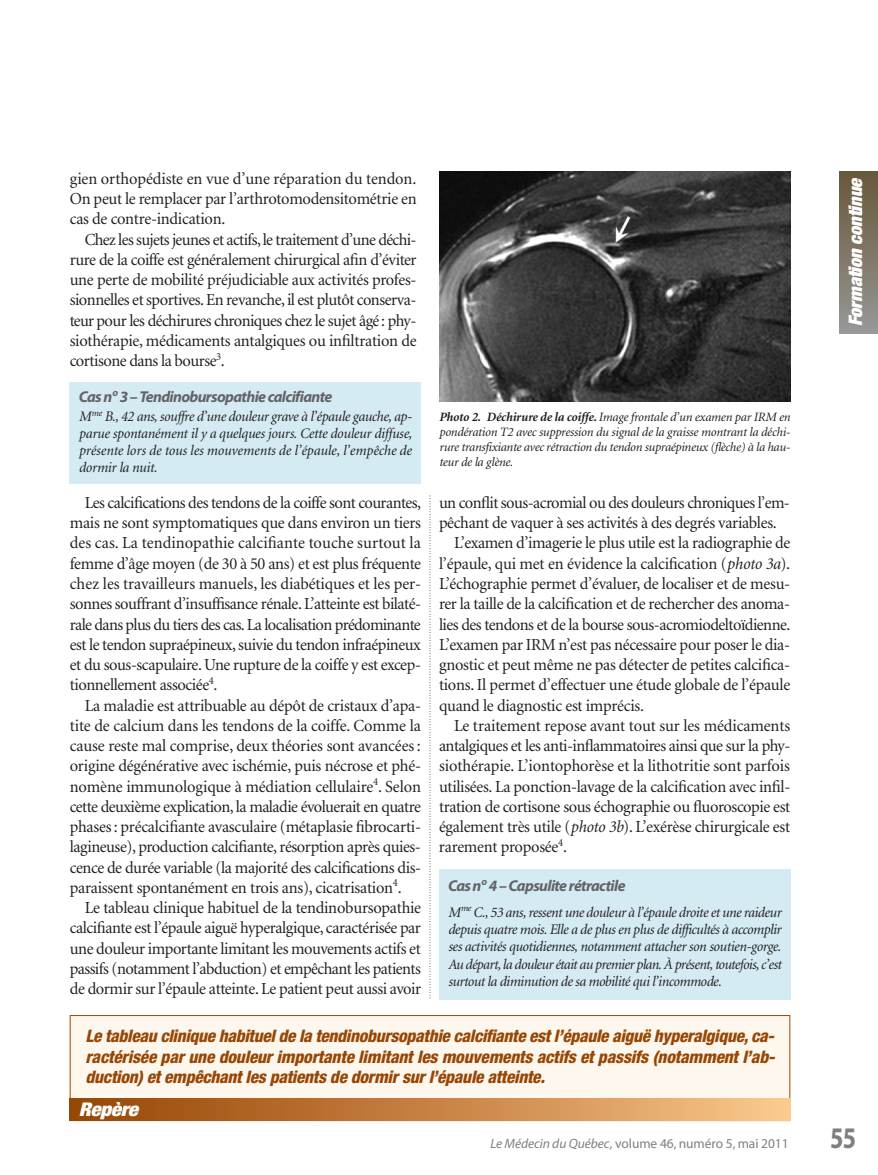
<style>
.page{position:relative;width:878px;height:1175px;background:#fff}
.page>*{position:absolute;margin:0;border:0;box-sizing:border-box;transform-origin:0 0}
.t1{font:700 30px "Myriad Pro";color:#7d7f81;scale:.8 1}
.t2{font:italic 900 condensed 18.9px "Helvetica Neue";letter-spacing:-.015em;color:#fff;scale:1.11 1}
.t3{font:italic 900 expanded 18.75px "Helvetica Neue";color:#fff}
.t4{font:italic 800 condensed 17.25px/20.2px "Helvetica Neue";letter-spacing:-.015em;color:#974705;text-align:justify}
.t5{font:16.8px/20.2px "Minion";letter-spacing:-.02em;color:#231f20;text-align:justify}
.t6{font:italic 700 15.75px "Myriad Pro";letter-spacing:-.04em;color:#636366}
.t7{font:italic 14.7px/17.2px "Minion";letter-spacing:-.02em;color:#231f20;text-align:justify}
.t8{font:13.5px "Myriad Pro";letter-spacing:-.005em;color:#7d7f81}
.t9{font:italic 12.75px/15px "Minion";letter-spacing:-.02em;color:#231f20;text-align:justify}
.s1{font-weight:700}
.s2{font-style:italic}
</style>
<div class="page">
<div style="left:439px;top:868px;width:351px;height:131px;background:#d4ebf3"></div>
<div style="left:70px;top:382px;width:351px;height:102px;background:#d4ebf3"></div>
<div style="left:839px;top:172px;width:39px;height:162px;background:linear-gradient(to bottom,#68583a,#969797)"></div>
<svg style="left:429px;top:496px;width:1px;height:503px"></svg>
<div style="left:70px;top:1016px;width:719px;height:104px;background:#fef7ed"></div>
<div style="left:70px;top:1015px;width:720px;height:105px;border:1px solid #974705"></div>
<div style="left:70px;top:1098px;width:720px;height:22px;background:linear-gradient(to right,#954302,#fac68a)"></div>
<img style="left:439px;top:172px;width:351px;height:229px">
<p class="t5" style="left:70px;top:170px;width:348px">gien orthopédiste en vue d’une réparation du tendon.<br>On peut le remplacer par l’arthrotomodensitométrie en cas de contre-indication.</p>
<p class="t5" style="left:70px;top:230px;width:348px;text-indent:15px">Chez les sujets jeunes et actifs, le traitement d’une déchi&shy;rure de la coiffe est généralement chirurgical afin d’éviter une perte de mobilité préjudiciable aux activités profes&shy;sionnelles et sportives. En revanche, il est plutôt conserva&shy;teur pour les déchirures chroniques chez le sujet âgé : phy&shy;siothérapie, médicaments antal gi ques ou infiltration de cortisone dans la bourse<sup>3</sup>.</p>
<p class="t6" style="left:79px;top:391px;width:255px">Cas n<sup>o</sup> 3 – Tendinobursopathie calcifiante</p>
<p class="t7" style="left:79px;top:409px;width:335px">M<sup>me</sup> B., 42 ans, souffre d’une douleur grave à l’épaule gauche, ap&shy;parue spontanément il y a quelques jours. Cette douleur diffuse, présente lors de tous les mouvements de l’épaule, l’empêche de dormir la nuit.</p>
<p class="t5" style="left:70px;top:494px;width:353px;text-indent:15px">Les calcifications des tendons de la coiffe sont courantes, mais ne sont symptomatiques que dans environ un tiers des cas. La tendinopathie calcifiante touche surtout la femme d’âge moyen (de 30 à 50 ans) et est plus fréquente chez les travailleurs manuels, les diabétiques et les per&shy;sonnes souffrant d’insuffisance rénale. L’atteinte est bilaté&shy;rale dans plus du tiers des cas. La localisation prédominante est le tendon supraépineux, suivie du tendon infraépineux et du sous-scapulaire. Une rupture de la coiffe y est excep&shy;tionnellement associée<sup>4</sup>.</p>
<p class="t5" style="left:70px;top:696px;width:353px;text-indent:15px">La maladie est attribuable au dépôt de cristaux d’apa&shy;tite de calcium dans les tendons de la coiffe. Comme la cause reste mal comprise, deux théories sont avancées : origine dégénérative avec ischémie, puis nécrose et phé&shy;nomène immunologique à médiation cellulaire<sup>4</sup>. Selon cette deuxième explication, la maladie évoluerait en quatre phases : précalcifiante avasculaire (métaplasie fibrocarti&shy;lagineuse), production calcifiante, résorption après quies&shy;cence de durée variable (la majorité des calcifications dis&shy;paraissent spontanément en trois ans), cicatrisation<sup>4</sup>.</p>
<p class="t5" style="left:70px;top:899px;width:353px;text-indent:15px">Le tableau clinique habituel de la tendinobursopathie calcifiante est l’épaule aiguë hyperalgique, caractérisée par une douleur importante limitant les mouvements actifs et passifs (notamment l’abduction) et empêchant les patients de dormir sur l’épaule atteinte. Le patient peut aussi avoir</p>
<p class="t9" style="left:439px;top:410px;width:353px"><span class="s1">Photo 2. Déchirure de la coiffe.</span> Image frontale d’un examen par IRM en pondération T2 avec suppression du signal de la graisse montrant la déchi&shy;rure transfixiante avec rétraction du tendon supraépineux (flèche) à la hau&shy;teur de la glène.</p>
<p class="t5" style="left:439px;top:494px;width:352px">un conflit sous-acromial ou des douleurs chroniques l’em-</p>
<p class="t5" style="left:439px;top:514px;width:339px">pêchant de vaquer à ses activités à des degrés variables.</p>
<p class="t5" style="left:454px;top:534px;width:338px">L’examen d’imagerie le plus utile est la radiographie de</p>
<p class="t5" style="left:439px;top:554px;width:352px">l’épaule, qui met en évidence la calcification (<span class="s2">photo 3a</span>).</p>
<p class="t5" style="left:439px;top:575px;width:353px">L’écho graphie permet d’évaluer, de localiser et de mesu-</p>
<p class="t5" style="left:439px;top:595px;width:352px">rer la taille de la calcification et de rechercher des anoma-</p>
<p class="t5" style="left:439px;top:615px;width:353px">lies des tendons et de la bourse sous-acromiodeltoïdienne.</p>
<p class="t5" style="left:439px;top:635px;width:352px">L’examen par IRM n’est pas nécessaire pour poser le dia-</p>
<p class="t5" style="left:439px;top:656px;width:352px">gnostic et peut même ne pas détecter de petites calcifica-</p>
<p class="t5" style="left:439px;top:676px;width:353px">tions. Il permet d’effectuer une étude globale de l’épaule</p>
<p class="t5" style="left:439px;top:696px;width:207px">quand le diagnostic est imprécis.</p>
<p class="t5" style="left:454px;top:716px;width:338px">Le traitement repose avant tout sur les médicaments</p>
<p class="t5" style="left:439px;top:737px;width:353px">antalgiques et les anti-inflammatoires ainsi que sur la phy-</p>
<p class="t5" style="left:439px;top:757px;width:352px">siothérapie. L’iontophorèse et la lithotritie sont parfois</p>
<p class="t5" style="left:439px;top:777px;width:353px">utilisées. La ponction-lavage de la calcification avec infil-</p>
<p class="t5" style="left:439px;top:797px;width:353px">tration de cortisone sous échographie ou fluoroscopie est</p>
<p class="t5" style="left:439px;top:818px;width:353px">également très utile (<span class="s2">photo 3b</span>). L’exé rèse chirurgicale est</p>
<p class="t5" style="left:439px;top:838px;width:129px">rarement proposée<sup>4</sup>.</p>
<p class="t6" style="left:448px;top:879px;width:179px">Cas n<sup>o</sup> 4 – Capsulite rétractile</p>
<p class="t7" style="left:448px;top:904px;width:335px">M<sup>me</sup> C., 53 ans, ressent une douleur à l’épaule droite et une raideur depuis quatre mois. Elle a de plus en plus de difficultés à accomplir ses activités quotidiennes, notamment attacher son soutien-gorge.<br>Au départ, la douleur était au premier plan. À présent, toutefois, c’est surtout la diminution de sa mobilité qui l’incommode.</p>
<p class="t4" style="left:86px;top:1027px;width:688px">Le tableau clinique habituel de la tendinobursopathie calcifiante est l’épaule aiguë hyperalgique, ca&shy;ractérisée par une douleur importante limitant les mouvements actifs et passifs (notamment l’ab&shy;duction) et empêchant les patients de dormir sur l’épaule atteinte.</p>
<p class="t2" style="left:79px;top:1102px;width:55px">Repère</p>
<p class="t8" style="left:490px;top:1138px;width:299px"><span class="s2">Le Médecin du Québec,</span> volume 46, numéro 5, mai 2011</p>
<p class="t3" style="left:848px;top:326px;width:151px;rotate:-90deg">Formation continue</p>
<h1 class="t1" style="left:830px;top:1126px;width:34px">55</h1>
</div>
